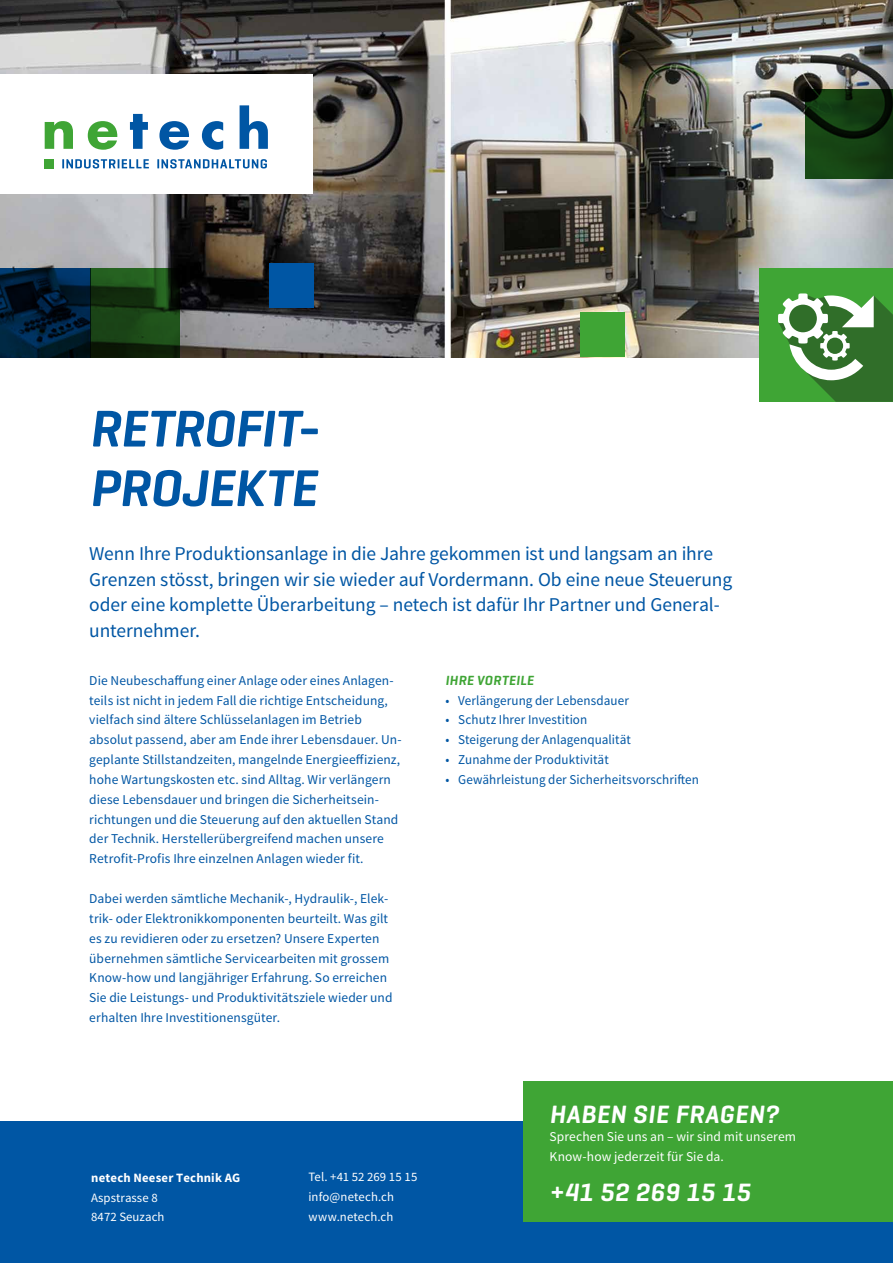
<style>
.page{position:relative;width:893px;height:1263px;background:#fff}
.page>*{position:absolute;margin:0;border:0;box-sizing:border-box;transform-origin:0 0}
.t1{font:italic 600 52.5px/59.6px "Geogrotesque";letter-spacing:-.01em;color:#0056a4}
.t2{font:italic 600 25.5px "Geogrotesque";letter-spacing:.02em;color:#fff}
.t3{font:19.5px/25.5px "Source Sans Pro";letter-spacing:-.005em;color:#0056a4}
.t4{font:13.5px/19.8px "Source Sans Pro";letter-spacing:.005em;color:#0056a4}
.t5{font:13.5px/19.8px "Source Sans Pro";letter-spacing:.005em;color:#fff}
.t6{font:italic 600 13.5px "Geogrotesque";letter-spacing:.03em;color:#3fa535}
.t7{font:12.75px/19.8px "Source Sans Pro";letter-spacing:.005em;color:#fff}
.t8{font:700 12.75px "Source Sans Pro";letter-spacing:.015em;color:#fff}
</style>
<div class="page">
<img style="left:0;top:0;width:893px;height:357px">
<svg style="left:91px;top:268px;width:89px;height:89px;background:#183d13"></svg>
<svg style="left:805px;top:89px;width:88px;height:90px;background:#123710"></svg>
<svg style="left:0;top:268px;width:91px;height:89px;background:#001c34"></svg>
<div style="left:0;top:74px;width:313px;height:119px;background:#fff"></div>
<div style="left:580px;top:313px;width:45px;height:44px;background:#3fa535"></div>
<div style="left:269px;top:264px;width:45px;height:44px;background:#0056a4"></div>
<div style="left:0;top:1121px;width:893px;height:142px;background:#0056a4"></div>
<div style="left:523px;top:1081px;width:370px;height:141px;background:#3fa535"></div>
<div style="left:759px;top:268px;width:134px;height:134px;background:#3fa535"></div>
<svg style="left:778px;top:293px;width:115px;height:109px"></svg>
<div style="left:45px;top:159px;width:9px;height:10px;background:#3fa535"></div>
<svg style="left:130px;top:105px;width:138px;height:45px"></svg>
<svg style="left:45px;top:121px;width:72px;height:29px"></svg>
<svg style="left:62px;top:159px;width:205px;height:9px"></svg>
<h1 class="t1" style="left:89px;top:398px;width:232px">RETROFIT-<br>PROJEKTE</h1>
<p class="t3" style="left:89px;top:541px;width:644px">Wenn Ihre Produktionsanlage in die Jahre gekommen ist und langsam an ihre Grenzen stösst, bringen wir sie wieder auf Vordermann. Ob eine neue Steuerung oder eine komplette Überarbeitung – netech ist dafür Ihr Partner und General&shy;unternehmer.</p>
<p class="t4" style="left:89px;top:670px;width:314px">Die Neubeschaffung einer Anlage oder eines Anlagen&shy;teils ist nicht in jedem Fall die richtige Entscheidung, vielfach sind ältere Schlüsselanlagen im Betrieb absolut passend, aber am Ende ihrer Lebensdauer. Un&shy;geplante Stillstandzeiten, mangelnde Energieeffizienz, hohe Wartungskosten etc. sind Alltag. Wir verlängern diese Lebensdauer und bringen die Sicherheitsein&shy;richtungen und die Steuerung auf den aktuellen Stand der Technik. Herstellerübergreifend machen unsere Retrofit-Profis Ihre einzelnen Anlagen wieder fit.</p>
<p class="t4" style="left:89px;top:889px;width:305px">Dabei werden sämtliche Mechanik-, Hydraulik-, Elek&shy;trik- oder Elektronikkomponenten beurteilt. Was gilt es zu revidieren oder zu ersetzen? Unsere Experten übernehmen sämtliche Servicearbeiten mit grossem Know-how und langjähriger Erfahrung. So erreichen Sie die Leistungs- und Produktivitätsziele wieder und erhalten Ihre Investitionensgüter.</p>
<p class="t6" style="left:445px;top:672px;width:90px">IHRE VORTEILE</p>
<p class="t4" style="left:445px;top:690px;width:185px">• Verlängerung der Lebensdauer</p>
<p class="t4" style="left:445px;top:710px;width:143px">• Schutz Ihrer Investition</p>
<p class="t4" style="left:445px;top:730px;width:187px">• Steigerung der Anlagenqualität</p>
<p class="t4" style="left:445px;top:750px;width:165px">• Zunahme der Produktivität</p>
<p class="t4" style="left:445px;top:770px;width:255px">• Gewährleistung der Sicherheitsvorschriften</p>
<p class="t8" style="left:91px;top:1169px;width:151px">netech Neeser Technik AG</p>
<p class="t7" style="left:91px;top:1188px;width:75px">Aspstrasse 8<br>8472 Seuzach</p>
<p class="t7" style="left:308px;top:1167px;width:110px">Tel. +41 52 269 15 15 info@netech.ch www.netech.ch</p>
<h2 class="t2" style="left:550px;top:1098px;width:231px">HABEN SIE FRAGEN?</h2>
<p class="t5" style="left:550px;top:1127px;width:248px">Sprechen Sie uns an – wir sind mit unserem<br>Know-how jederzeit für Sie da.</p>
<h2 class="t2" style="left:550px;top:1176px;width:202px">+41 52 269 15 15</h2>
</div>
